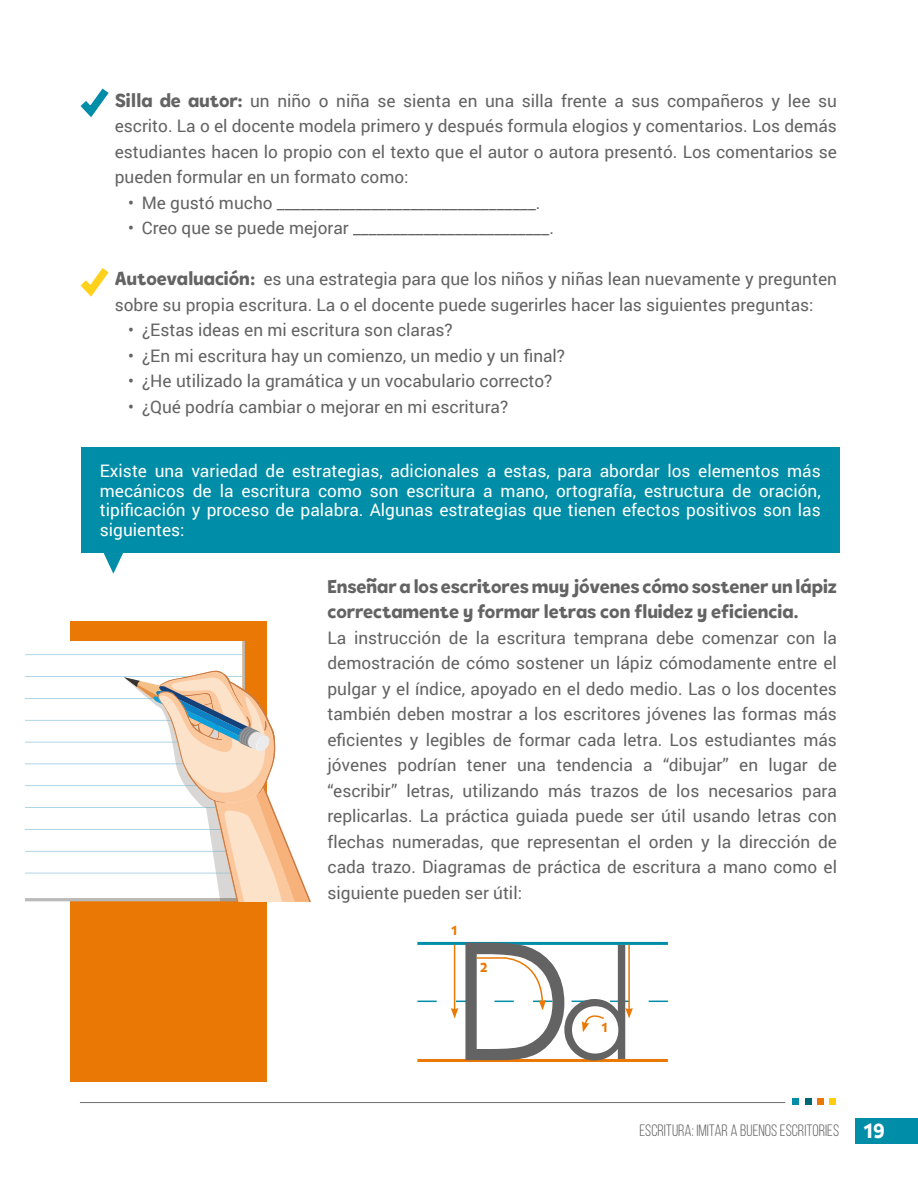
<style>
.page{position:relative;width:918px;height:1188px;background:#fff}
.page>*{position:absolute;margin:0;border:0;box-sizing:border-box;transform-origin:0 0}
.t1{font:800 19.5px/25.5px "Tobi Pro";color:#646363}
.t2{font:17.25px/25.5px "Roboto";color:#646363;text-align:justify}
.t3{font:17.25px/19.5px "Roboto";color:#fff;text-align:justify}
.t4{font:16.5px "Clutch Sans";color:#646363}
.t5{font:800 13.5px "Tobi Pro";color:#ea7804}
.s1{font-family:"Tobi Pro";font-weight:800;font-size:19.5px}
.s2{font-family:"Tobi Pro";font-weight:800;font-size:21px;color:#fff}
</style>
<div class="page">
<div style="left:855px;top:1118px;width:63px;height:26px;background:#008da7"></div>
<hr style="left:80px;top:1102px;width:705px;height:1px;background:#706f6f">
<svg style="left:793px;top:1099px;width:6px;height:6px"></svg>
<svg style="left:805px;top:1099px;width:6px;height:6px"></svg>
<svg style="left:817px;top:1099px;width:6px;height:6px"></svg>
<div style="left:829px;top:1099px;width:7px;height:6px;background:#ffcd0d"></div>
<div style="left:70px;top:621px;width:197px;height:460px;background:#ea7804"></div>
<div style="left:81px;top:447px;width:758px;height:105px;background:#008da7"></div>
<svg style="left:93px;top:552px;width:41px;height:22px"></svg>
<div style="left:70px;top:642px;width:172px;height:27px;background:#fff"></div>
<hr style="left:26px;top:654px;width:216px;height:1px;background:#86c0da">
<svg style="left:26px;top:669px;width:285px;height:233px"></svg>
<svg style="left:80px;top:268px;width:29px;height:29px"></svg>
<svg style="left:80px;top:88px;width:29px;height:30px"></svg>
<hr style="left:417px;top:942px;width:251px;height:3px;background:#008da7">
<hr style="left:417px;top:1059px;width:251px;height:3px;background:#ea7804">
<svg style="left:417px;top:943px;width:251px;height:117px"></svg>
<p class="t2" style="left:115px;top:87px;width:724px"><span class="s1">Silla de autor:</span> un niño o niña se sienta en una silla frente a sus compañeros y lee su escrito. La o el docente modela primero y después formula elogios y comentarios. Los demás estudiantes hacen lo propio con el texto que el autor o autora presentó. Los comentarios se pueden formular en un formato como:</p>
<p class="t2" style="left:128px;top:189px;width:414px">• Me gustó mucho _________________________________.</p>
<p class="t2" style="left:128px;top:215px;width:427px">• Creo que se puede mejorar _________________________.</p>
<p class="t2" style="left:115px;top:266px;width:724px"><span class="s1">Autoevaluación:</span> es una estrategia para que los niños y niñas lean nuevamente y pregunten sobre su propia escritura. La o el docente puede sugerirles hacer las siguientes preguntas:</p>
<p class="t2" style="left:128px;top:317px;width:326px">• ¿Estas ideas en mi escritura son claras?</p>
<p class="t2" style="left:128px;top:342px;width:438px">• ¿En mi escritura hay un comienzo, un medio y un final?</p>
<p class="t2" style="left:128px;top:368px;width:426px">• ¿He utilizado la gramática y un vocabulario correcto?</p>
<p class="t2" style="left:128px;top:393px;width:382px">• ¿Qué podría cambiar o mejorar en mi escritura?</p>
<p class="t3" style="left:100px;top:461px;width:722px">Existe una variedad de estrategias, adicionales a estas, para abordar los elementos más mecánicos de la escritura como son escritura a mano, ortografía, estructura de oración, tipificación y proceso de palabra. Algunas estrategias que tienen efectos positivos son las siguientes:</p>
<p class="t1" style="left:328px;top:573px;width:511px">Enseñar a los escritores muy jóvenes cómo sostener un lápiz correctamente y formar letras con fluidez y eficiencia.</p>
<p class="t2" style="left:328px;top:624px;width:511px">La instrucción de la escritura temprana debe comenzar con la demostración de cómo sostener un lápiz cómodamente entre el pulgar y el índice, apoyado en el dedo medio. Las o los docentes también deben mostrar a los escritores jóvenes las formas más eficientes y legibles de formar cada letra. Los estudiantes más jóvenes podrían tener una tendencia a “dibujar” en lugar de “escribir” letras, utilizando más trazos de los necesarios para replicarlas. La práctica guiada puede ser útil usando letras con flechas numeradas, que representan el orden y la dirección de cada trazo. Diagramas de práctica de escritura a mano como el siguiente pueden ser útil:</p>
<p class="t5" style="left:451px;top:921px;width:7px">1</p>
<p class="t5" style="left:480px;top:959px;width:9px">2</p>
<p class="t5" style="left:601px;top:1019px;width:7px">1</p>
<p class="t4" style="left:639px;top:1122px;width:247px">ESCRITURA: IMITAR A BUENOS ESCRITORIES <span class="s2">19</span></p>
</div>
